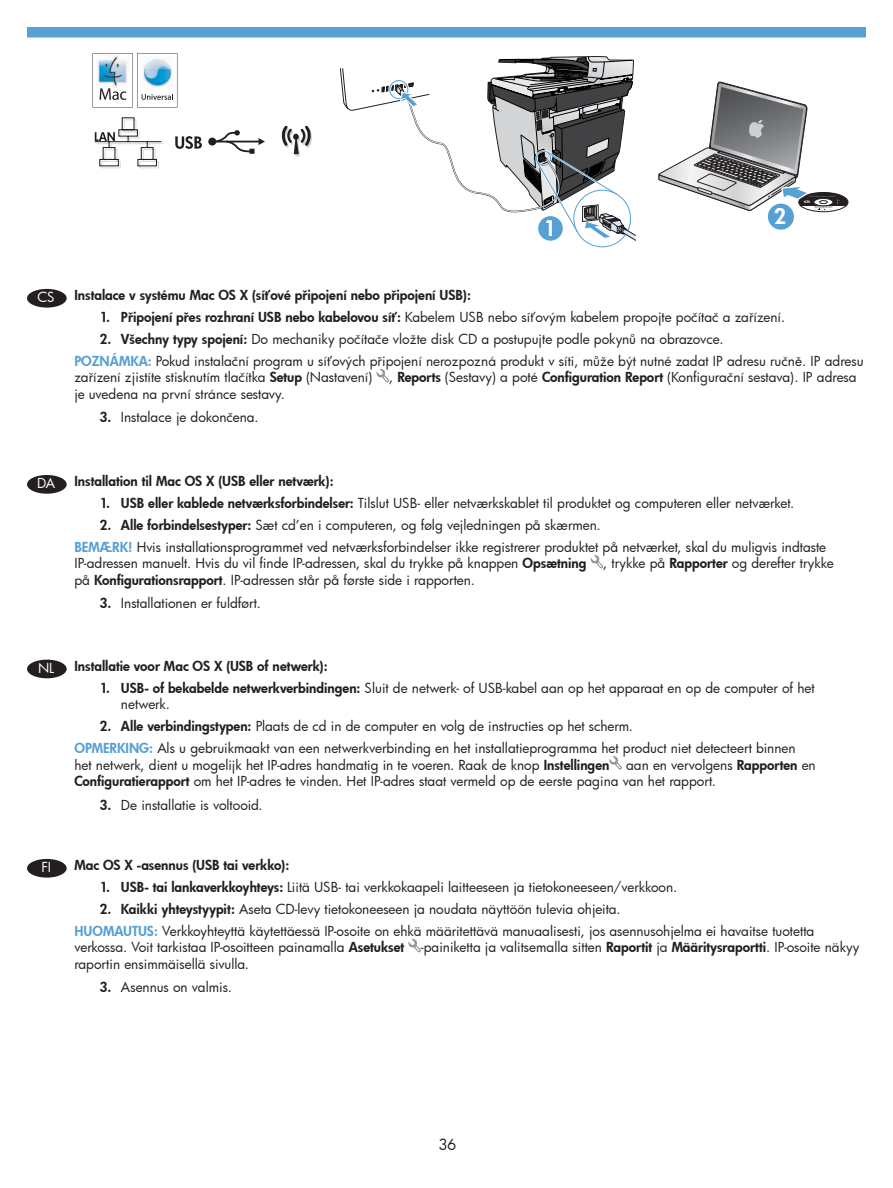
<style>
.page{position:relative;width:893px;height:1188px;background:#fff}
.page>*{position:absolute;margin:0;border:0;box-sizing:border-box;transform-origin:0 0}
.t1{font:21px "Futura Hv";color:#fff}
.t2{font:15px "Futura Bk";color:#231f20}
.t3{font:13.5px/16.5px "Futura Bk";color:#231f20}
.t4{font:13.5px "Futura Hv";color:#231f20}
.t5{font:13.5px "Futura Bk";letter-spacing:-.005em;color:#fff}
.s1{font-family:"Futura Hv"}
.s2{font-family:"Futura Hv";color:#56a0d4}
</style>
<div class="page">
<svg style="left:92px;top:53px;width:85px;height:54px"></svg>
<img style="left:96px;top:54px;width:33px;height:34px">
<img style="left:142px;top:57px;width:31px;height:30px">
<svg style="left:95px;top:117px;width:69px;height:51px"></svg>
<svg style="left:175px;top:136px;width:27px;height:13px"></svg>
<div style="left:208px;top:138px;width:8px;height:8px;background:#231f20;border-radius:50%"></div>
<svg style="left:213px;top:130px;width:52px;height:24px"></svg>
<svg style="left:282px;top:126px;width:30px;height:30px"></svg>
<svg style="left:340px;top:56px;width:295px;height:192px"></svg>
<svg style="left:658px;top:82px;width:190px;height:130px"></svg>
<div style="left:27px;top:27px;width:838px;height:11px;background:#56a0d4"></div>
<div style="left:767px;top:204px;width:26px;height:26px;background:#56a0d4;border-radius:50%"></div>
<div style="left:537px;top:215px;width:26px;height:26px;background:#56a0d4;border-radius:50%"></div>
<div style="left:536px;top:215px;width:28px;height:27px;border:2px solid #fff;border-radius:50%"></div>
<div style="left:27px;top:289px;width:40px;height:19px;background:#231f20;border-radius:50%"></div>
<svg style="left:376px;top:369px;width:13px;height:13px"></svg>
<div style="left:27px;top:475px;width:40px;height:19px;background:#231f20;border-radius:50%"></div>
<svg style="left:590px;top:555px;width:13px;height:13px"></svg>
<div style="left:27px;top:660px;width:40px;height:18px;background:#231f20;border-radius:50%"></div>
<svg style="left:609px;top:756px;width:12px;height:14px"></svg>
<div style="left:27px;top:859px;width:40px;height:19px;background:#231f20;border-radius:50%"></div>
<svg style="left:408px;top:939px;width:13px;height:13px"></svg>
<h1 class="t1" style="left:543px;top:214px;width:14px">1</h1>
<h1 class="t1" style="left:774px;top:202px;width:14px">2</h1>
<p class="t5" style="left:38px;top:288px;width:19px">CS</p>
<p class="t4" style="left:74px;top:286px;width:398px">Instalace v systému Mac OS X (síťové připojení nebo připojení USB):</p>
<p class="t3" style="left:100px;top:309px;width:686px"><span class="s1">1. Připojení přes rozhraní USB nebo kabelovou síť:</span> Kabelem USB nebo síťovým kabelem propojte počítač a zařízení.</p>
<p class="t3" style="left:74px;top:328px;width:790px;line-height:21.9px;text-indent:25px"><span class="s1">2. Všechny typy spojení:</span> Do mechaniky počítače vložte disk CD a postupujte podle pokynů na obrazovce.<br><span class="s2">POZNÁMKA:</span> Pokud instalační program u síťových připojení nerozpozná produkt v síti, může být nutné zadat IP adresu ručně. IP adresu</p>
<p class="t3" style="left:74px;top:369px;width:783px">zařízení zjistíte stisknutím tlačítka <span class="s1">Setup</span> (Nastavení) , <span class="s1">Reports</span> (Sestavy) a poté <span class="s1">Configuration Report</span> (Konfigurační sestava). IP adresa je uvedena na první stránce sestavy.</p>
<p class="t3" style="left:100px;top:409px;width:160px"><span class="s1">3.</span> Instalace je dokončena.</p>
<p class="t5" style="left:37px;top:474px;width:20px">DA</p>
<p class="t4" style="left:74px;top:472px;width:261px">Installation til Mac OS X (USB eller netværk):</p>
<p class="t3" style="left:100px;top:495px;width:695px"><span class="s1">1. USB eller kablede netværksforbindelser:</span> Tilslut USB- eller netværkskablet til produktet og computeren eller netværket.</p>
<p class="t3" style="left:74px;top:514px;width:753px;line-height:21.9px;text-indent:25px"><span class="s1">2. Alle forbindelsestyper:</span> Sæt cd’en i computeren, og følg vejledningen på skærmen.<br><span class="s2">BEMÆRK!</span> Hvis installationsprogrammet ved netværksforbindelser ikke registrerer produktet på netværket, skal du muligvis indtaste</p>
<p class="t3" style="left:74px;top:555px;width:760px">IP-adressen manuelt. Hvis du vil finde IP-adressen, skal du trykke på knappen <span class="s1">Opsætning</span> , trykke på <span class="s1">Rapporter</span> og derefter trykke på <span class="s1">Konfigurationsrapport</span>. IP-adressen står på første side i rapporten.</p>
<p class="t3" style="left:100px;top:595px;width:162px"><span class="s1">3.</span> Installationen er fuldført.</p>
<p class="t5" style="left:38px;top:659px;width:18px">NL</p>
<p class="t4" style="left:74px;top:657px;width:255px">Installatie voor Mac OS X (USB of netwerk):</p>
<p class="t3" style="left:121px;top:679px;width:695px;text-indent:-21px"><span class="s1">1. USB- of bekabelde netwerkverbindingen:</span> Sluit de netwerk- of USB-kabel aan op het apparaat en op de computer of het netwerk.</p>
<p class="t3" style="left:74px;top:715px;width:722px;line-height:21.9px;text-indent:25px"><span class="s1">2. Alle verbindingstypen:</span> Plaats de cd in de computer en volg de instructies op het scherm.<br><span class="s2">OPMERKING:</span> Als u gebruikmaakt van een netwerkverbinding en het installatieprogramma het product niet detecteert binnen</p>
<p class="t3" style="left:74px;top:756px;width:742px">het netwerk, dient u mogelijk het IP-adres handmatig in te voeren. Raak de knop <span class="s1">Instellingen</span> aan en vervolgens <span class="s1">Rapporten</span> en<br><span class="s1">Configuratierapport</span> om het IP-adres te vinden. Het IP-adres staat vermeld op de eerste pagina van het rapport.</p>
<p class="t3" style="left:100px;top:796px;width:164px"><span class="s1">3.</span> De installatie is voltooid.</p>
<p class="t5" style="left:41px;top:858px;width:11px">FI</p>
<p class="t4" style="left:74px;top:856px;width:216px">Mac OS X -asennus (USB tai verkko):</p>
<p class="t3" style="left:100px;top:879px;width:578px"><span class="s1">1. USB- tai lankaverkkoyhteys:</span> Liitä USB- tai verkkokaapeli laitteeseen ja tietokoneeseen/verkkoon.</p>
<p class="t3" style="left:74px;top:898px;width:741px;line-height:21.9px;text-indent:25px"><span class="s1">2. Kaikki yhteystyypit:</span> Aseta CD-levy tietokoneeseen ja noudata näyttöön tulevia ohjeita.<br><span class="s2">HUOMAUTUS:</span> Verkkoyhteyttä käytettäessä IP-osoite on ehkä määritettävä manuaalisesti, jos asennusohjelma ei havaitse tuotetta</p>
<p class="t3" style="left:74px;top:939px;width:786px">verkossa. Voit tarkistaa IP-osoitteen painamalla <span class="s1">Asetukset</span> -painiketta ja valitsemalla sitten <span class="s1">Raportit</span> ja <span class="s1">Määritysraportti</span>. IP-osoite näkyy raportin ensimmäisellä sivulla.</p>
<p class="t3" style="left:100px;top:979px;width:133px"><span class="s1">3.</span> Asennus on valmis.</p>
<p class="t2" style="left:438px;top:1134px;width:19px">36</p>
</div>
